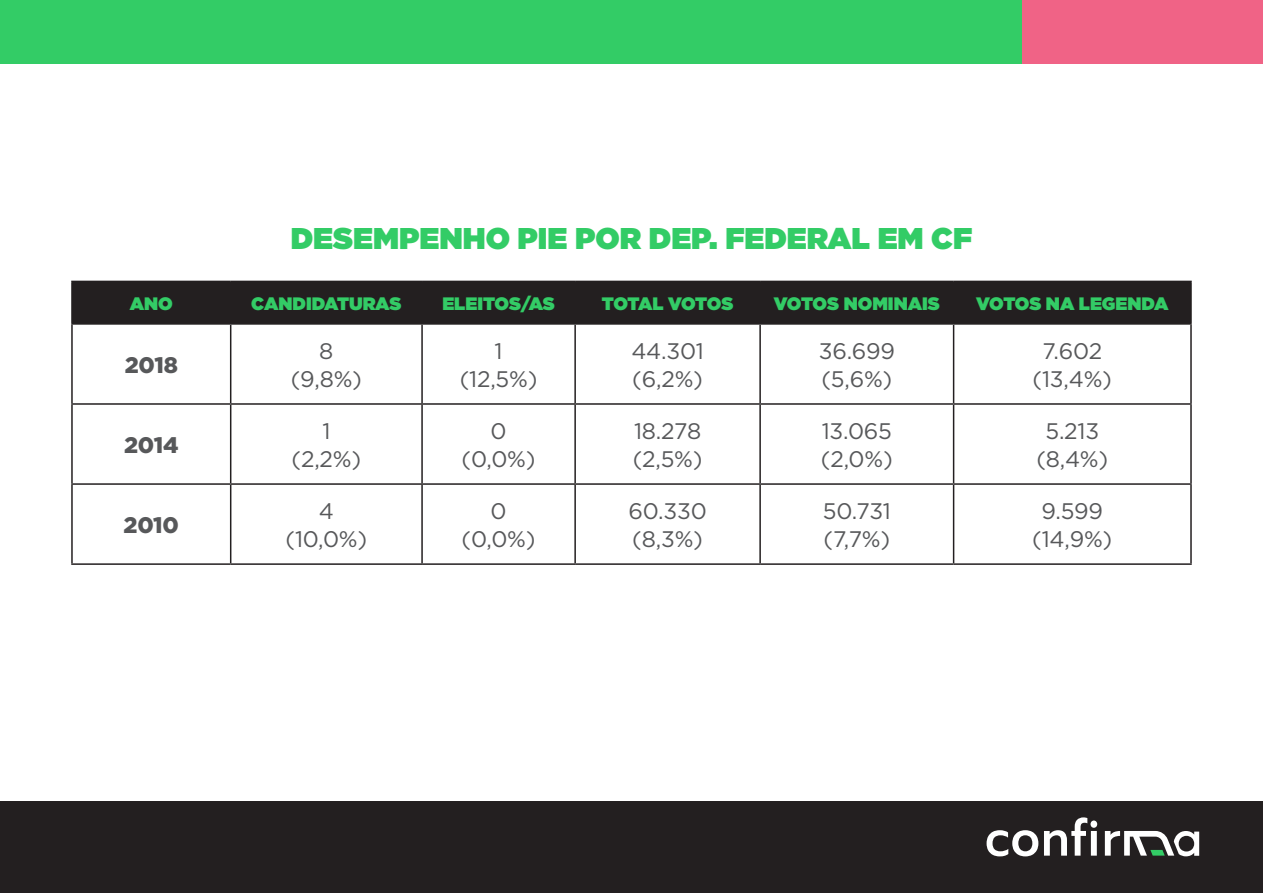
<style>
.page{position:relative;width:1263px;height:893px;background:#fff}
.page>*{position:absolute;margin:0;border:0;box-sizing:border-box;transform-origin:0 0}
.t1{font:900 30px "Gotham";color:#3c6}
.t2{font:22.5px "Gotham";letter-spacing:-.01em;color:#57585a}
.t3{font:900 22.5px "Gotham";letter-spacing:-.01em;color:#57585a}
.t4{font:900 18px "Gotham";letter-spacing:-.005em;color:#3c6}
.t5{font:900 18px "Gotham";letter-spacing:-.03em;color:#3c6}
</style>
<div class="page">
<div style="left:0;top:801px;width:1263px;height:92px;background:#231f20"></div>
<svg style="left:986px;top:830px;width:52px;height:26px"></svg>
<svg style="left:1044px;top:817px;width:53px;height:39px"></svg>
<svg style="left:1105px;top:831px;width:94px;height:25px"></svg>
<div style="left:73px;top:282px;width:1117px;height:41px;background:#231f20"></div>
<hr style="left:71px;top:281px;width:160px;height:1px;background:#231f20">
<hr style="left:71px;top:282px;width:2px;height:41px;background:#231f20">
<hr style="left:231px;top:281px;width:191px;height:1px;background:#231f20">
<hr style="left:230px;top:282px;width:1px;height:41px;background:#231f20">
<hr style="left:422px;top:281px;width:153px;height:1px;background:#231f20">
<hr style="left:421px;top:282px;width:2px;height:41px;background:#231f20">
<hr style="left:575px;top:281px;width:185px;height:1px;background:#231f20">
<hr style="left:574px;top:282px;width:2px;height:41px;background:#231f20">
<hr style="left:760px;top:281px;width:194px;height:1px;background:#231f20">
<hr style="left:759px;top:282px;width:2px;height:41px;background:#231f20">
<hr style="left:954px;top:281px;width:238px;height:1px;background:#231f20">
<hr style="left:953px;top:282px;width:1px;height:41px;background:#231f20">
<hr style="left:1190px;top:282px;width:2px;height:41px;background:#231f20">
<hr style="left:71px;top:323px;width:160px;height:2px;background:#231f20">
<hr style="left:71px;top:325px;width:2px;height:78px;background:#231f20">
<hr style="left:231px;top:323px;width:191px;height:2px;background:#231f20">
<hr style="left:230px;top:325px;width:1px;height:78px;background:#231f20">
<hr style="left:422px;top:323px;width:153px;height:2px;background:#231f20">
<hr style="left:421px;top:325px;width:2px;height:78px;background:#231f20">
<hr style="left:575px;top:323px;width:185px;height:2px;background:#231f20">
<hr style="left:574px;top:325px;width:2px;height:78px;background:#231f20">
<hr style="left:760px;top:323px;width:194px;height:2px;background:#231f20">
<hr style="left:759px;top:325px;width:2px;height:78px;background:#231f20">
<hr style="left:954px;top:323px;width:238px;height:2px;background:#231f20">
<hr style="left:953px;top:325px;width:1px;height:78px;background:#231f20">
<hr style="left:1190px;top:325px;width:2px;height:78px;background:#231f20">
<hr style="left:71px;top:403px;width:160px;height:2px;background:#231f20">
<hr style="left:71px;top:405px;width:2px;height:78px;background:#231f20">
<hr style="left:231px;top:403px;width:191px;height:2px;background:#231f20">
<hr style="left:230px;top:405px;width:1px;height:78px;background:#231f20">
<hr style="left:422px;top:403px;width:153px;height:2px;background:#231f20">
<hr style="left:421px;top:405px;width:2px;height:78px;background:#231f20">
<hr style="left:575px;top:403px;width:185px;height:2px;background:#231f20">
<hr style="left:574px;top:405px;width:2px;height:78px;background:#231f20">
<hr style="left:760px;top:403px;width:194px;height:2px;background:#231f20">
<hr style="left:759px;top:405px;width:2px;height:78px;background:#231f20">
<hr style="left:954px;top:403px;width:238px;height:2px;background:#231f20">
<hr style="left:953px;top:405px;width:1px;height:78px;background:#231f20">
<hr style="left:1190px;top:405px;width:2px;height:78px;background:#231f20">
<hr style="left:71px;top:483px;width:160px;height:2px;background:#231f20">
<hr style="left:71px;top:485px;width:2px;height:78px;background:#231f20">
<hr style="left:231px;top:483px;width:191px;height:2px;background:#231f20">
<hr style="left:230px;top:485px;width:1px;height:78px;background:#231f20">
<hr style="left:422px;top:483px;width:153px;height:2px;background:#231f20">
<hr style="left:421px;top:485px;width:2px;height:78px;background:#231f20">
<hr style="left:575px;top:483px;width:185px;height:2px;background:#231f20">
<hr style="left:574px;top:485px;width:2px;height:78px;background:#231f20">
<hr style="left:760px;top:483px;width:194px;height:2px;background:#231f20">
<hr style="left:759px;top:485px;width:2px;height:78px;background:#231f20">
<hr style="left:954px;top:483px;width:238px;height:2px;background:#231f20">
<hr style="left:953px;top:485px;width:1px;height:78px;background:#231f20">
<hr style="left:1190px;top:485px;width:2px;height:78px;background:#231f20">
<hr style="left:71px;top:563px;width:160px;height:2px;background:#231f20">
<hr style="left:231px;top:563px;width:191px;height:2px;background:#231f20">
<hr style="left:422px;top:563px;width:153px;height:2px;background:#231f20">
<hr style="left:575px;top:563px;width:185px;height:2px;background:#231f20">
<hr style="left:760px;top:563px;width:194px;height:2px;background:#231f20">
<hr style="left:954px;top:563px;width:238px;height:2px;background:#231f20">
<div style="left:0;top:0;width:1023px;height:64px;background:#3c6"></div>
<div style="left:1023px;top:0;width:240px;height:64px;background:#f06386"></div>
<p class="t1" style="left:291px;top:217px;width:683px">DESEMPENHO PIE POR DEP. FEDERAL EM CF</p>
<p class="t4" style="left:130px;top:291px;width:45px">ANO</p>
<p class="t4" style="left:251px;top:291px;width:152px">CANDIDATURAS</p>
<p class="t4" style="left:442px;top:291px;width:114px">ELEITOS/AS</p>
<p class="t5" style="left:602px;top:291px;width:133px">TOTAL VOTOS</p>
<p class="t4" style="left:774px;top:291px;width:167px">VOTOS NOMINAIS</p>
<p class="t4" style="left:976px;top:291px;width:194px">VOTOS NA LEGENDA</p>
<p class="t3" style="left:125px;top:349px;width:55px">2018</p>
<p class="t3" style="left:124px;top:430px;width:56px">2014</p>
<p class="t3" style="left:124px;top:510px;width:57px">2010</p>
<p class="t2" style="left:319px;top:337px;width:16px">8</p>
<p class="t2" style="left:291px;top:364px;width:73px">(9,8%)</p>
<p class="t2" style="left:322px;top:417px;width:10px">1</p>
<p class="t2" style="left:292px;top:444px;width:71px">(2,2%)</p>
<p class="t2" style="left:319px;top:497px;width:17px">4</p>
<p class="t2" style="left:285px;top:524px;width:83px">(10,0%)</p>
<p class="t2" style="left:495px;top:337px;width:10px">1</p>
<p class="t2" style="left:460px;top:364px;width:79px">(12,5%)</p>
<p class="t2" style="left:490px;top:417px;width:18px">0</p>
<p class="t2" style="left:462px;top:444px;width:75px">(0,0%)</p>
<p class="t2" style="left:490px;top:497px;width:18px">0</p>
<p class="t2" style="left:462px;top:524px;width:75px">(0,0%)</p>
<p class="t2" style="left:631px;top:337px;width:74px">44.301</p>
<p class="t2" style="left:632px;top:364px;width:72px">(6,2%)</p>
<p class="t2" style="left:634px;top:417px;width:69px">18.278</p>
<p class="t2" style="left:633px;top:444px;width:71px">(2,5%)</p>
<p class="t2" style="left:628px;top:497px;width:80px">60.330</p>
<p class="t2" style="left:632px;top:524px;width:72px">(8,3%)</p>
<p class="t2" style="left:819px;top:337px;width:78px">36.699</p>
<p class="t2" style="left:821px;top:364px;width:73px">(5,6%)</p>
<p class="t2" style="left:822px;top:417px;width:72px">13.065</p>
<p class="t2" style="left:821px;top:444px;width:73px">(2,0%)</p>
<p class="t2" style="left:823px;top:497px;width:70px">50.731</p>
<p class="t2" style="left:823px;top:524px;width:68px">(7,7%)</p>
<p class="t2" style="left:1042px;top:337px;width:61px">7.602</p>
<p class="t2" style="left:1032px;top:364px;width:81px">(13,4%)</p>
<p class="t2" style="left:1045px;top:417px;width:55px">5.213</p>
<p class="t2" style="left:1036px;top:444px;width:73px">(8,4%)</p>
<p class="t2" style="left:1041px;top:497px;width:63px">9.599</p>
<p class="t2" style="left:1032px;top:524px;width:82px">(14,9%)</p>
</div>
